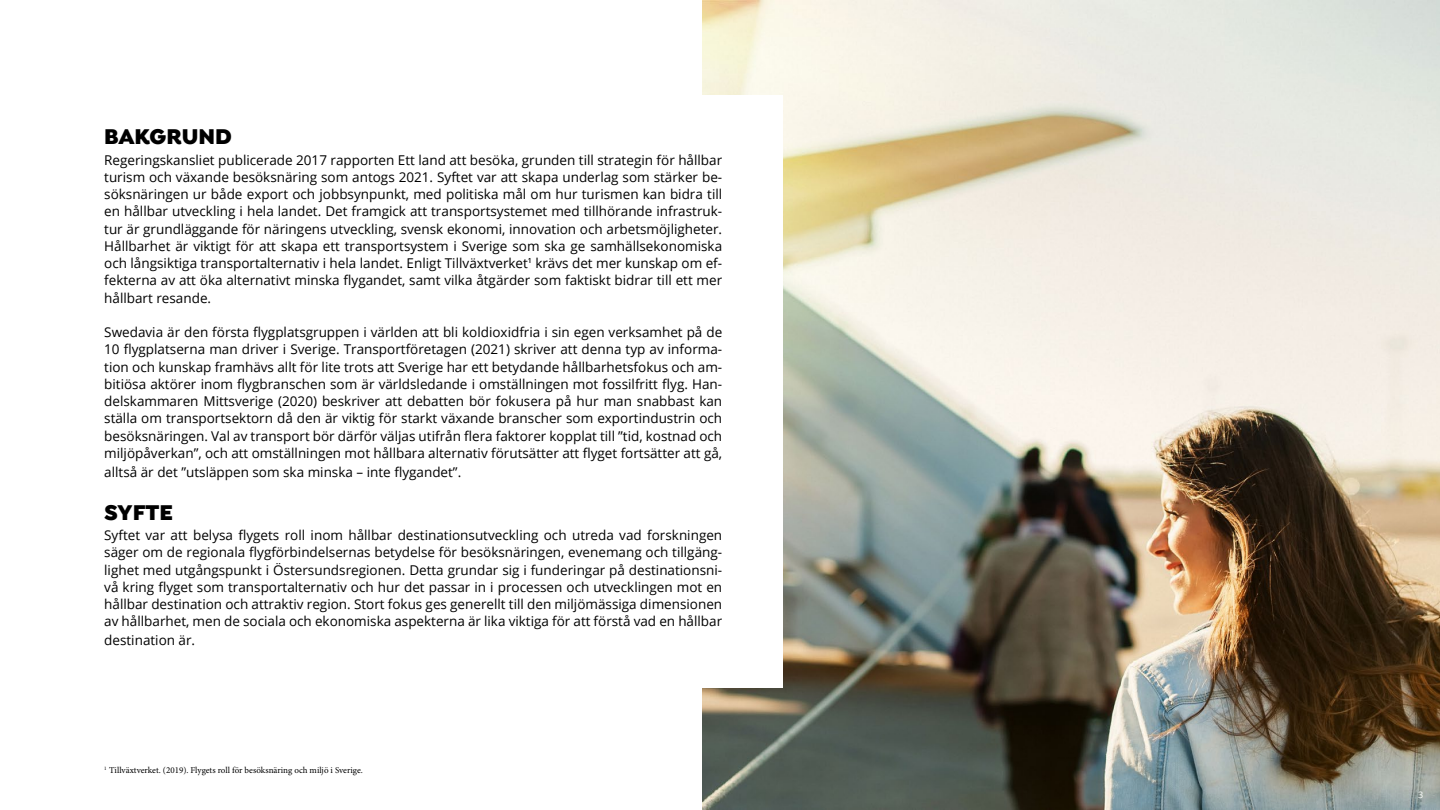
<style>
.page{position:relative;width:1440px;height:810px;background:#fff}
.page>*{position:absolute;margin:0;border:0;box-sizing:border-box;transform-origin:0 0}
.t1{font:900 22.5px "Isidora Sans Alt";color:#000}
.t2{font:13.5px/17.2px "Open Sans";color:#000;text-align:justify}
.t3{font:9px "Minion Pro";color:#000}
.t4{font:9px "Open Sans";color:#fff}
</style>
<div class="page">
<img style="left:702px;top:0;width:738px;height:810px">
<div style="left:680px;top:96px;width:103px;height:592px;background:#fff"></div>
<h1 class="t1" style="left:104px;top:122px;width:129px">BAKGRUND</h1>
<p class="t2" style="left:104px;top:151px;width:620px">Regeringskansliet publicerade 2017 rapporten Ett land att besöka, grunden till strategin för hållbar turism och växande besöksnäring som antogs 2021. Syftet var att skapa underlag som stärker be&shy;söksnäringen ur både export och jobbsynpunkt, med politiska mål om hur turismen kan bidra till en hållbar utveckling i hela landet. Det framgick att transportsystemet med tillhörande infrastruk&shy;tur är grundläggande för näringens utveckling, svensk ekonomi, innovation och arbetsmöjligheter.<br>Hållbarhet är viktigt för att skapa ett transportsystem i Sverige som ska ge samhällsekonomiska och långsiktiga transportalternativ i hela landet. Enligt Tillväxtverket<sup>1</sup> krävs det mer kunskap om ef&shy;fekterna av att öka alternativt minska flygandet, samt vilka åtgärder som faktiskt bidrar till ett mer hållbart resande.</p>
<p class="t2" style="left:104px;top:323px;width:620px">Swedavia är den första flygplatsgruppen i världen att bli koldioxidfria i sin egen verksamhet på de 10 flygplatserna man driver i Sverige. Transportföretagen (2021) skriver att denna typ av informa&shy;tion och kunskap framhävs allt för lite trots att Sverige har ett betydande hållbarhetsfokus och am&shy;bitiösa aktörer inom flygbranschen som är världsledande i omställningen mot fossilfritt flyg. Han&shy;delskammaren Mittsverige (2020) beskriver att debatten bör fokusera på hur man snabbast kan ställa om transportsektorn då den är viktig för starkt växande branscher som exportindustrin och besöksnäringen. Val av transport bör därför väljas utifrån flera faktorer kopplat till ”tid, kostnad och miljöpåverkan”, och att omställningen mot hållbara alternativ förutsätter att flyget fortsätter att gå,</p>
<p class="t2" style="left:104px;top:463px;width:359px">alltså är det ”utsläppen som ska minska – inte flygandet”.</p>
<h1 class="t1" style="left:104px;top:498px;width:70px">SYFTE</h1>
<p class="t2" style="left:104px;top:526px;width:620px">Syftet var att belysa flygets roll inom hållbar destinationsutveckling och utreda vad forskningen säger om de regionala flygförbindelsernas betydelse för besöksnäringen, evenemang och tillgäng&shy;lighet med utgångspunkt i Östersundsregionen. Detta grundar sig i funderingar på destinationsni&shy;vå kring flyget som transportalternativ och hur det passar in i processen och utvecklingen mot en hållbar destination och attraktiv region. Stort fokus ges generellt till den miljömässiga dimensionen av hållbarhet, men de sociala och ekonomiska aspekterna är lika viktiga för att förstå vad en hållbar</p>
<p class="t2" style="left:104px;top:631px;width:93px">destination är.</p>
<p class="t3" style="left:104px;top:764px;width:260px"><sup>1</sup> Tillväxtverket. (2019). Flygets roll för besöksnäring och miljö i Sverige.</p>
<p class="t4" style="left:1418px;top:789px;width:7px">3</p>
</div>
